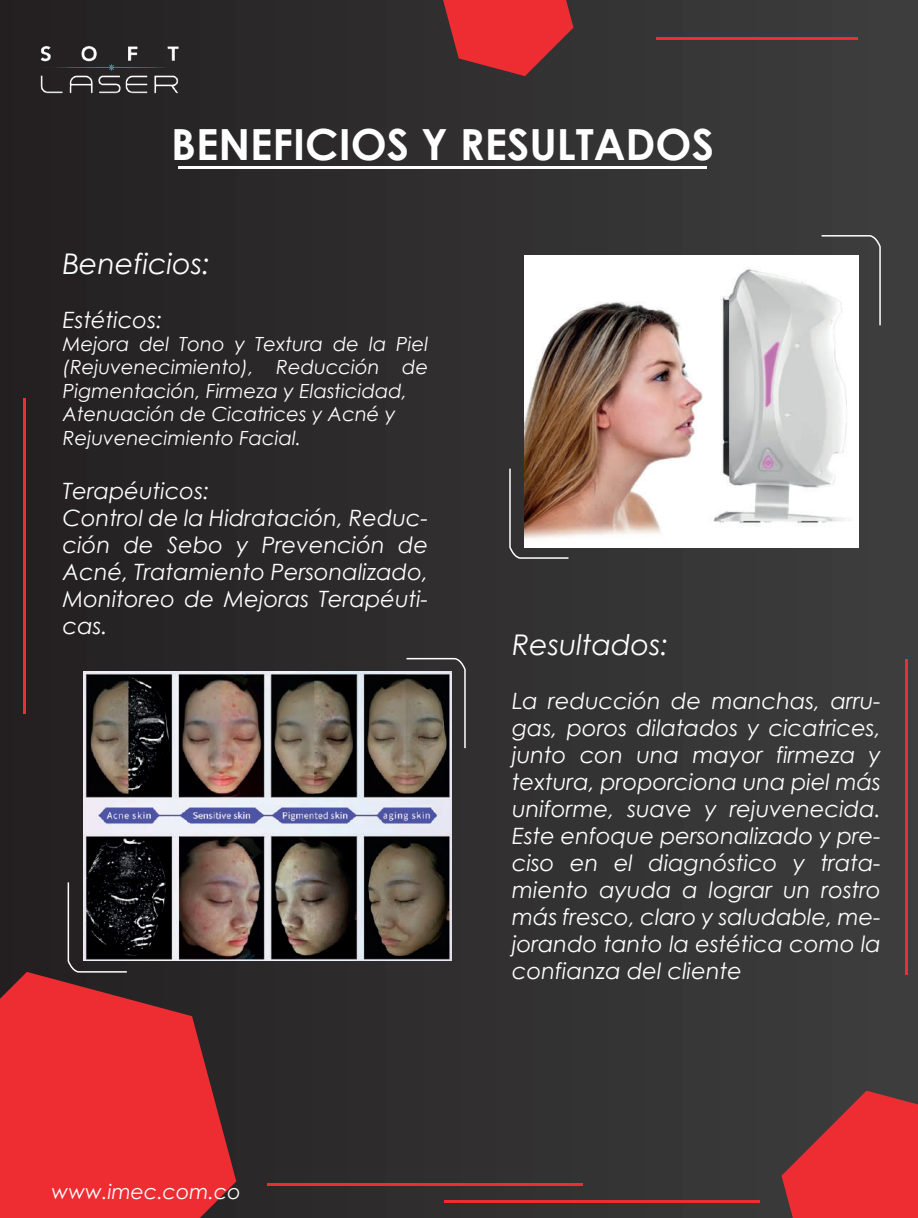
<style>
.page{position:relative;width:918px;height:1218px;background:#fff}
.page>*{position:absolute;margin:0;border:0;box-sizing:border-box;transform-origin:0 0}
.t1{font:700 42.9px "Century Gothic";color:#fff}
.t2{font:italic 28.5px "Century Gothic";color:#fdfefe}
.t3{font:italic 22.5px/27px "Century Gothic";color:#fdfefe}
.t4{font:italic 20.4px "Century Gothic";color:#fff}
.t5{font:italic 19.5px/23.4px "Century Gothic";color:#fdfefe}
</style>
<div class="page">
<div style="left:0;top:0;width:918px;height:1217px;background:linear-gradient(to right,#232021,#3e3e3f)"></div>
<svg style="left:0;top:971px;width:236px;height:246px;fill:#ee2d33"></svg>
<hr style="left:178px;top:166px;width:529px;height:2px;background:#fff">
<svg style="left:781px;top:1090px;width:137px;height:127px"></svg>
<svg style="left:443px;top:0;width:130px;height:76px"></svg>
<hr style="left:905px;top:659px;width:2px;height:315px;background:#ee2d33">
<hr style="left:444px;top:1199px;width:315px;height:3px;background:#ee2d33">
<hr style="left:267px;top:1183px;width:315px;height:2px;background:#ee2d33">
<hr style="left:656px;top:37px;width:202px;height:3px;background:#ee2d33">
<img style="left:24px;top:16px;width:172px;height:100px">
<hr style="left:23px;top:398px;width:3px;height:315px;background:#ee2d33">
<img style="left:524px;top:255px;width:334px;height:292px">
<svg style="left:508px;top:467px;width:62px;height:92px"></svg>
<svg style="left:820px;top:234px;width:61px;height:93px"></svg>
<img style="left:83px;top:671px;width:368px;height:289px">
<svg style="left:67px;top:880px;width:61px;height:93px"></svg>
<svg style="left:405px;top:657px;width:61px;height:92px"></svg>
<h1 class="t1" style="left:171px;top:112px;width:544px">BENEFICIOS Y RESULTADOS</h1>
<p class="t2" style="left:63px;top:243px;width:149px">Beneficios:</p>
<p class="t3" style="left:63px;top:305px;width:101px">Estéticos:</p>
<p class="t5" style="left:63px;top:332px;width:367px">Mejora del Tono y Textura de la Piel (Rejuvenecimiento), Reducción de Pigmentación, Firmeza y Elasticidad, Atenuación de Cicatrices y Acné y Rejuvenecimiento Facial.</p>
<p class="t3" style="left:63px;top:476px;width:367px">Terapéuticos:<br>Control de la Hidratación, Reduc&shy;ción de Sebo y Prevención de<br>Acné, Tratamiento Personalizado,<br>Monitoreo de Mejoras Terapéuti&shy;cas.</p>
<p class="t4" style="left:51px;top:1176px;width:191px">www.imec.com.co</p>
<p class="t2" style="left:512px;top:624px;width:158px">Resultados:</p>
<p class="t3" style="left:512px;top:687px;width:370px;text-align:justify">La reducción de manchas, arru&shy;gas, poros dilatados y cicatrices, junto con una mayor firmeza y textura, proporciona una piel más uniforme, suave y rejuvenecida.<br>Este enfoque personalizado y pre&shy;ciso en el diagnóstico y trata&shy;miento ayuda a lograr un rostro más fresco, claro y saludable, me&shy;jorando tanto la estética como la confianza del cliente</p>
</div>
